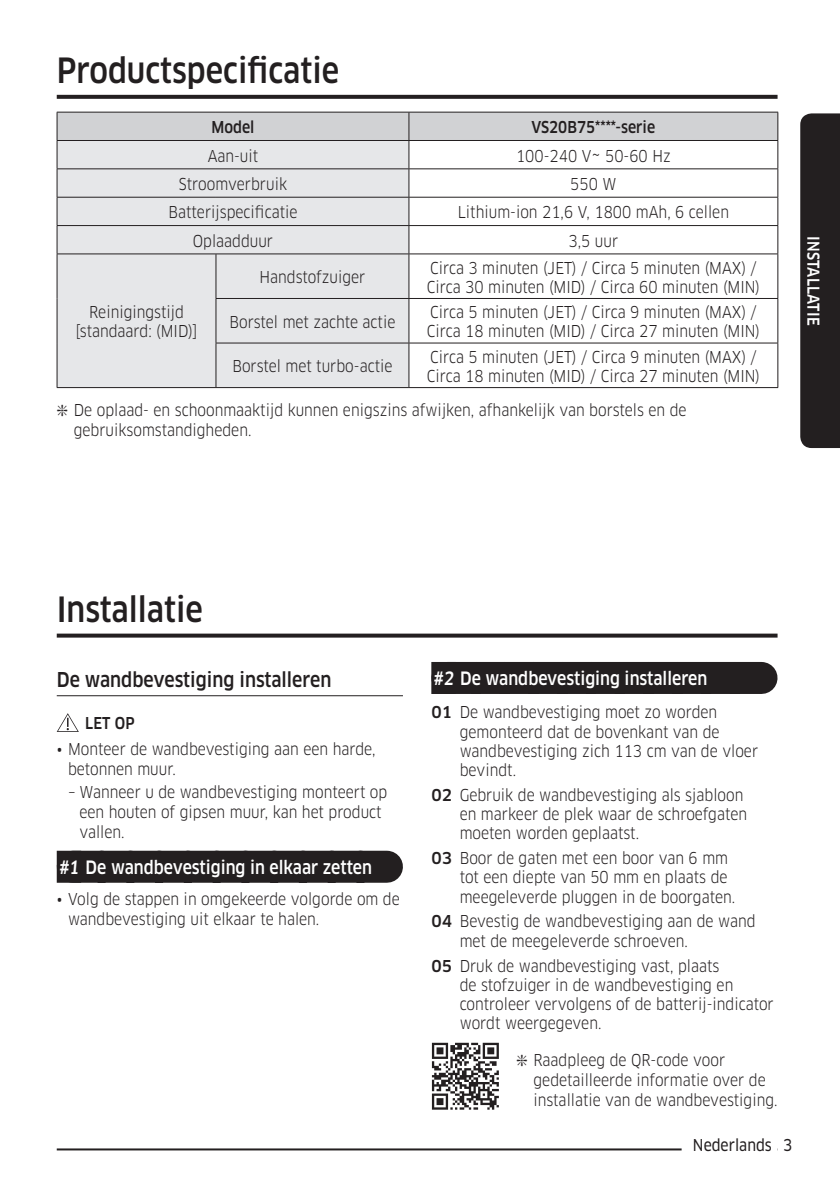
<style>
.page{position:relative;width:840px;height:1191px;background:#fff}
.page>*{position:absolute;margin:0;border:0;box-sizing:border-box;transform-origin:0 0}
.t1{font:500 34px "Samsung Clan Pro";color:#231f20;scale:.88 1}
.t2{font:500 20px "Samsung Clan Pro";color:#231f20;scale:.88 1}
.t3{font:500 18px "Samsung Clan Pro";color:#fff;scale:.88 1}
.t4{font:16px/19.2px "Samsung Clan Pro";color:#231f20;scale:.88 1}
.t5{font:500 16px "Samsung Clan Pro";color:#231f20;scale:.88 1}
.t6{font:500 16px "Samsung Clan Pro";color:#fff;scale:.88 1}
.t7{font:16px "Samsung Clan Pro News";color:#231f20;scale:.88 1}
.s1{font-weight:500}
</style>
<div class="page">
<svg style="left:800px;top:113px;width:39px;height:335px;background:#282425"></svg>
<hr style="left:57px;top:695px;width:346px;height:1px;background:#231f20">
<div style="left:81px;top:850px;width:306px;height:32px;background:#231f20"></div>
<div style="left:57px;top:850px;width:24px;height:32px;background:#231f20"></div>
<div style="left:455px;top:662px;width:306px;height:32px;background:#231f20"></div>
<div style="left:431px;top:662px;width:24px;height:32px;background:#231f20"></div>
<svg style="left:431px;top:1042px;width:67px;height:67px"></svg>
<svg style="left:57px;top:713px;width:22px;height:19px"></svg>
<svg style="left:57px;top:633px;width:720px;height:4px;background:#444141"></svg>
<svg style="left:57px;top:95px;width:720px;height:4px;background:#2c2829"></svg>
<div style="left:58px;top:254px;width:350px;height:133px;background:#e6e7e9"></div>
<svg style="left:57px;top:112px;width:721px;height:142px"></svg>
<hr style="left:57px;top:253px;width:159px;height:1px;background:#231f20">
<hr style="left:57px;top:254px;width:1px;height:44px;background:#231f20">
<hr style="left:57px;top:298px;width:1px;height:45px;background:#231f20">
<hr style="left:57px;top:343px;width:1px;height:44px;background:#231f20">
<hr style="left:57px;top:387px;width:159px;height:1px;background:#231f20">
<hr style="left:216px;top:253px;width:192px;height:1px;background:#231f20">
<hr style="left:215px;top:254px;width:1px;height:44px;background:#231f20">
<hr style="left:408px;top:253px;width:369px;height:1px;background:#231f20">
<hr style="left:408px;top:254px;width:1px;height:44px;background:#231f20">
<hr style="left:777px;top:254px;width:1px;height:44px;background:#231f20">
<hr style="left:215px;top:298px;width:193px;height:1px;background:#231f20">
<hr style="left:215px;top:299px;width:1px;height:44px;background:#231f20">
<hr style="left:408px;top:298px;width:369px;height:1px;background:#231f20">
<hr style="left:408px;top:299px;width:1px;height:44px;background:#231f20">
<hr style="left:777px;top:299px;width:1px;height:44px;background:#231f20">
<hr style="left:215px;top:343px;width:193px;height:1px;background:#231f20">
<hr style="left:215px;top:343px;width:1px;height:44px;background:#231f20">
<hr style="left:408px;top:343px;width:369px;height:1px;background:#231f20">
<hr style="left:408px;top:343px;width:1px;height:44px;background:#231f20">
<hr style="left:777px;top:343px;width:1px;height:44px;background:#231f20">
<hr style="left:216px;top:387px;width:192px;height:1px;background:#231f20">
<hr style="left:408px;top:387px;width:369px;height:1px;background:#231f20">
<hr style="left:57px;top:1148px;width:720px;height:2px;background:#231f20">
<div style="left:681px;top:1145px;width:96px;height:6px;background:#fff"></div>
<h1 class="t1" style="left:57px;top:51px;width:322px">Productspecificatie</h1>
<p class="t5" style="left:211px;top:118px;width:50px">Model</p>
<p class="t5" style="left:531px;top:118px;width:142px">VS20B75****-serie</p>
<p class="t4" style="left:207px;top:146px;width:59px">Aan-uit</p>
<p class="t4" style="left:516px;top:146px;width:177px">100-240 V~ 50-60 Hz</p>
<p class="t4" style="left:179px;top:174px;width:124px">Stroomverbruik</p>
<p class="t4" style="left:570px;top:174px;width:54px">550 W</p>
<p class="t4" style="left:168px;top:203px;width:148px">Batterijspecificatie</p>
<p class="t4" style="left:457px;top:203px;width:309px">Lithium-ion 21,6 V, 1800 mAh, 6 cellen</p>
<p class="t4" style="left:193px;top:231px;width:92px">Oplaadduur</p>
<p class="t4" style="left:568px;top:231px;width:58px">3,5 uur</p>
<p class="t4" style="left:259px;top:268px;width:122px">Handstofzuiger</p>
<p class="t4" style="left:426px;top:258px;width:380px">Circa 3 minuten (JET) / Circa 5 minuten (MAX) /<br>Circa 30 minuten (MID) / Circa 60 minuten (MIN)</p>
<p class="t4" style="left:229px;top:312px;width:190px">Borstel met zachte actie</p>
<p class="t4" style="left:426px;top:303px;width:380px">Circa 5 minuten (JET) / Circa 9 minuten (MAX) /<br>Circa 18 minuten (MID) / Circa 27 minuten (MIN)</p>
<p class="t4" style="left:232px;top:357px;width:183px">Borstel met turbo-actie</p>
<p class="t4" style="left:426px;top:347px;width:380px">Circa 5 minuten (JET) / Circa 9 minuten (MAX) /<br>Circa 18 minuten (MID) / Circa 27 minuten (MIN)</p>
<p class="t4" style="left:74px;top:400px;width:697px;line-height:20px;text-indent:-17px">❇ De oplaad- en schoonmaaktijd kunnen enigszins afwijken, afhankelijk van borstels en de gebruiksomstandigheden.</p>
<p class="t4" style="left:76px;top:303px;width:140px;text-align:center">Reinigingstijd [standaard: (MID)]</p>
<p class="t6" style="left:822px;top:236px;width:103px;rotate:90deg">Installatie</p>
<h1 class="t1" style="left:57px;top:590px;width:168px">Installatie</h1>
<p class="t2" style="left:57px;top:667px;width:313px">De wandbevestiging installeren</p>
<p class="t5" style="left:85px;top:714px;width:58px">LET OP</p>
<p class="t4" style="left:68px;top:739px;width:350px;line-height:20px;text-indent:-11px">• Monteer de wandbevestiging aan een harde, betonnen muur.</p>
<p class="t4" style="left:79px;top:782px;width:351px;line-height:20px;text-indent:-11px">– Wanneer u de wandbevestiging monteert op een houten of gipsen muur, kan het product vallen.</p>
<p class="t3" style="left:59px;top:856px;width:357px">#1 De wandbevestiging in elkaar zetten</p>
<p class="t4" style="left:68px;top:889px;width:378px;line-height:20px;text-indent:-11px">• Volg de stappen in omgekeerde volgorde om de wandbevestiging uit elkaar te halen.</p>
<p class="t3" style="left:433px;top:668px;width:313px">#2 De wandbevestiging installeren</p>
<p class="t4" style="left:459px;top:703px;width:340px;text-indent:-28px"><span class="s1">01</span> De wandbevestiging moet zo worden gemonteerd dat de bovenkant van de wandbevestiging zich 113 cm van de vloer bevindt.</p>
<p class="t4" style="left:459px;top:785px;width:328px;text-indent:-28px"><span class="s1">02</span> Gebruik de wandbevestiging als sjabloon en markeer de plek waar de schroefgaten moeten worden geplaatst.</p>
<p class="t4" style="left:459px;top:848px;width:314px;text-indent:-28px"><span class="s1">03</span> Boor de gaten met een boor van 6 mm tot een diepte van 50 mm en plaats de meegeleverde pluggen in de boorgaten.</p>
<p class="t4" style="left:459px;top:912px;width:337px;text-indent:-28px"><span class="s1">04</span> Bevestig de wandbevestiging aan de wand met de meegeleverde schroeven.</p>
<p class="t4" style="left:459px;top:956px;width:358px;text-indent:-28px"><span class="s1">05</span> Druk de wandbevestiging vast, plaats<br>de stofzuiger in de wandbevestiging en controleer vervolgens of de batterij-indicator wordt weergegeven.</p>
<p class="t4" style="left:533px;top:1049px;width:279px;line-height:20px;text-indent:-17px">❇ Raadpleeg de QR-code voor gedetailleerde informatie over de installatie van de wandbevestiging.</p>
<p class="t7" style="left:692px;top:1136px;width:114px">Nederlands 3</p>
</div>
